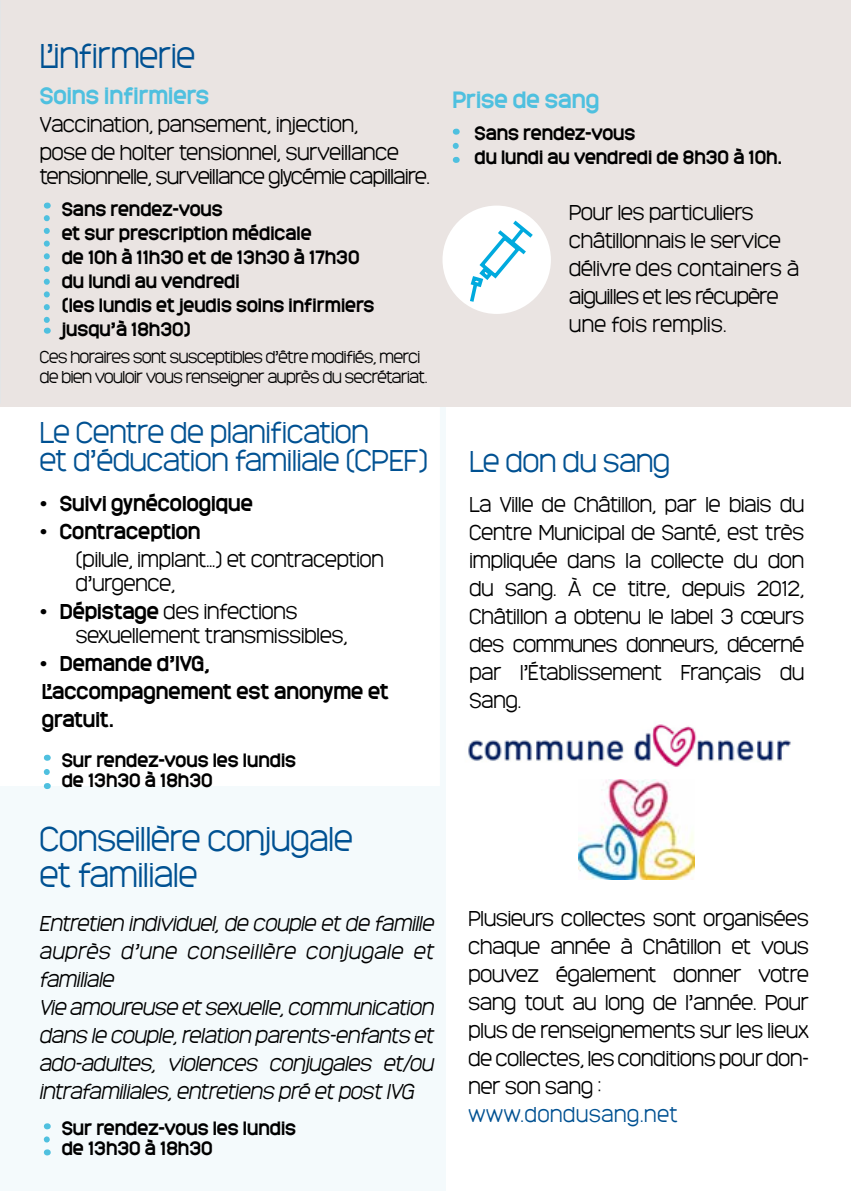
<style>
.page{position:relative;width:851px;height:1191px;background:#fff}
.page>*{position:absolute;margin:0;border:0;box-sizing:border-box;transform-origin:0 0}
.t1{font:300 32px/36px "Monark";color:#005192}
.t2{font:300 28px/28px "Monark";color:#005192}
.t3{font:700 22px "Monark";color:#4fc0df}
.t4{font:300 20px/28px "Monark";color:#000}
.t5{font:italic 300 20px/28px "Monark";color:#000}
.t6{font:700 20px/28px "Monark";color:#000}
.t7{font:300 20px "Monark";letter-spacing:-.02em;color:#000}
.t8{font:300 20px "Monark";letter-spacing:.04em;color:#005192}
.t9{font:700 18px/24px "Monark";color:#000}
.t10{font:300 16px/20px "Monark";letter-spacing:-.02em;color:#000}
.s1{font-weight:700}
</style>
<div class="page">
<div style="left:440px;top:357px;width:6px;height:834px;background:#f4fafc"></div>
<div style="left:0;top:786px;width:444px;height:405px;background:#f4fafc"></div>
<div style="left:0;top:0;width:850px;height:407px;background:#eae4e2"></div>
<img style="left:468px;top:724px;width:323px;height:44px">
<img style="left:578px;top:780px;width:116px;height:99px">
<div style="left:442px;top:206px;width:109px;height:108px;background:#fff;border-radius:50%"></div>
<svg style="left:467px;top:217px;width:69px;height:89px"></svg>
<svg style="left:44px;top:218px;width:6px;height:116px"></svg>
<svg style="left:452px;top:146px;width:6px;height:17px"></svg>
<svg style="left:44px;top:772px;width:6px;height:17px"></svg>
<svg style="left:44px;top:1139px;width:6px;height:16px"></svg>
<h1 class="t1" style="left:40px;top:37px;width:157px">L’infirmerie</h1>
<p class="t3" style="left:40px;top:80px;width:171px">Soins infirmiers</p>
<p class="t4" style="left:40px;top:110px;width:360px">Vaccination, pansement, injection, pose de holter tensionnel, surveillance</p>
<p class="t7" style="left:40px;top:163px;width:391px">tensionnelle, surveillance glycémie capillaire.</p>
<p class="t9" style="left:62px;top:196px;width:314px">Sans rendez-vous<br>et sur prescription médicale<br>de 10h à 11h30 et de 13h30 à 17h30 du lundi au vendredi<br>(les lundis et jeudis soins infirmiers jusqu’à 18h30)</p>
<p class="t10" style="left:40px;top:347px;width:389px">Ces horaires sont susceptibles d’être modifiés, merci de bien vouloir vous renseigner auprès du secrétariat.</p>
<h2 class="t2" style="left:40px;top:417px;width:389px">Le Centre de planification<br>et d’éducation familiale (CPEF)</h2>
<p class="t6" style="left:40px;top:488px;width:215px">• Suivi gynécologique</p>
<p class="t6" style="left:40px;top:516px;width:162px">• Contraception</p>
<p class="t4" style="left:76px;top:546px;width:309px;line-height:24px">(pilule, implant…) et contraception d’urgence,</p>
<p class="t4" style="left:76px;top:598px;width:273px;line-height:24px;text-indent:-36px"><span class="s1">• Dépistage</span> des infections sexuellement transmissibles,</p>
<p class="t6" style="left:40px;top:648px;width:350px">• Demande d’IVG,<br>L’accompagnement est anonyme et gratuit.</p>
<p class="t9" style="left:62px;top:749px;width:236px;line-height:20px">Sur rendez-vous les lundis de 13h30 à 18h30</p>
<h1 class="t1" style="left:40px;top:819px;width:314px">Conseillère conjugale et familiale</h1>
<p class="t5" style="left:40px;top:908px;width:396px">Entretien individuel, de couple et de famille auprès d’une conseillère conjugale et familiale<br>Vie amoureuse et sexuelle, communication dans le couple, relation parents-enfants et ado-adultes, violences conjugales et/ou intrafamiliales, entretiens pré et post IVG</p>
<p class="t9" style="left:62px;top:1117px;width:236px;line-height:20px">Sur rendez-vous les lundis de 13h30 à 18h30</p>
<p class="t3" style="left:452px;top:84px;width:148px">Prise de sang</p>
<p class="t9" style="left:474px;top:120px;width:309px">Sans rendez-vous<br>du lundi au vendredi de 8h30 à 10h.</p>
<p class="t4" style="left:569px;top:197px;width:231px">Pour les particuliers châtillonnais le service délivre des containers à aiguilles et les récupère une fois remplis.</p>
<h2 class="t2" style="left:469px;top:446px;width:202px">Le don du sang</h2>
<p class="t4" style="left:469px;top:489px;width:336px;text-align:justify">La Ville de Châtillon, par le biais du Centre Municipal de Santé, est très impliquée dans la collecte du don du sang. À ce titre, depuis 2012, Châtillon a obtenu le label 3 cœurs des communes donneurs, décerné par l’Établissement Français du Sang.</p>
<p class="t4" style="left:468px;top:904px;width:342px;text-align:justify">Plusieurs collectes sont organisées chaque année à Châtillon et vous pouvez également donner votre sang tout au long de l’année. Pour plus de renseignements sur les lieux de collectes, les conditions pour don&shy;ner son sang :</p>
<p class="t8" style="left:468px;top:1101px;width:210px">www.dondusang.net</p>
</div>
